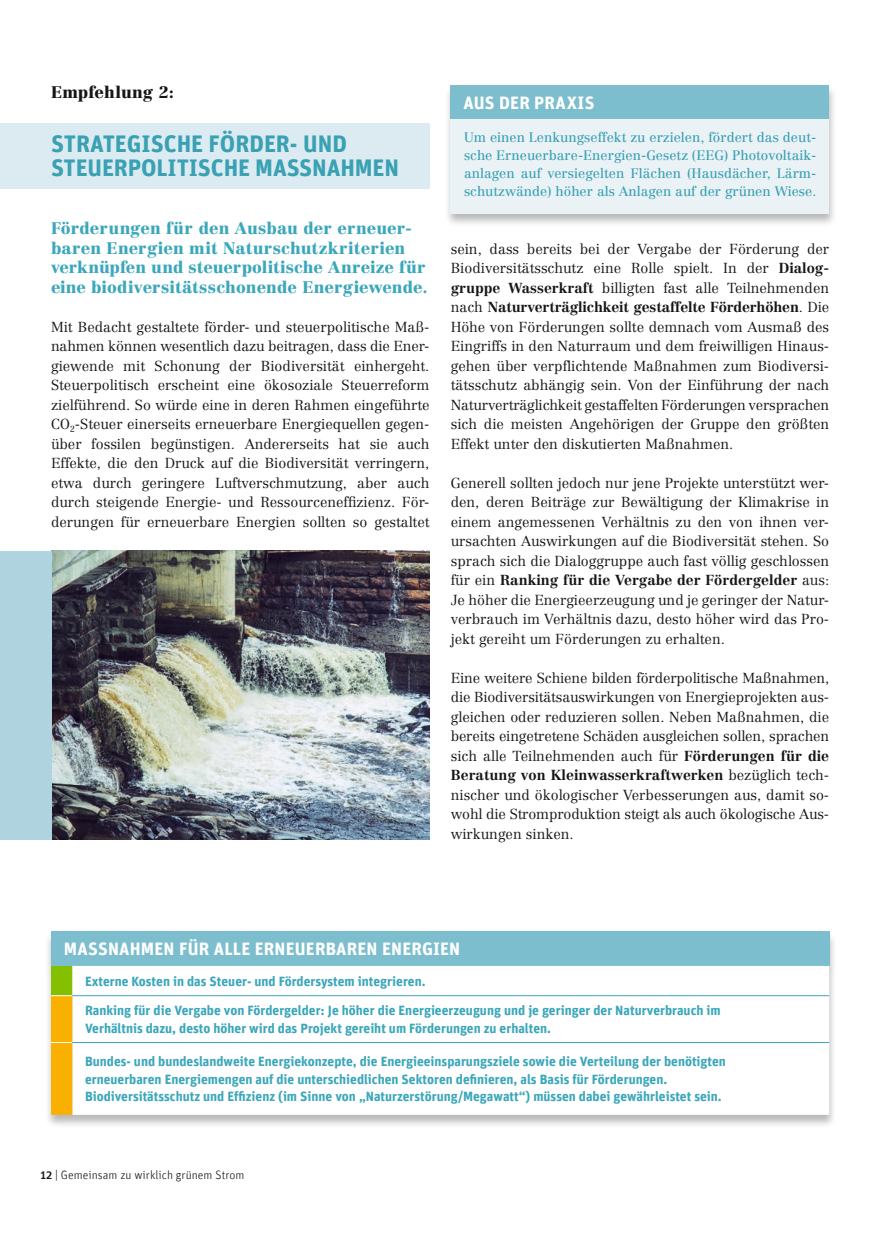
<style>
.page{position:relative;width:893px;height:1234px;background:#fff}
.page>*{position:absolute;margin:0;border:0;box-sizing:border-box;transform-origin:0 0}
.t1{font:700 24px/23.2px "Unit";letter-spacing:-.005em;color:#3aa1b4}
.t2{font:700 18px "Unit";letter-spacing:.01em;color:#fff}
.t3{font:900 16.5px/19.5px "Centennial LT Std";letter-spacing:.005em;color:#3ba7bb}
.t4{font:900 16.5px "Centennial LT Std";letter-spacing:.005em;color:#151616}
.t5{font:300 14.25px/19.5px "Centennial";color:#151616;text-align:justify}
.t6{font:700 13.5px/17.2px "Unit";color:#3ba7bb}
.t7{font:13.5px/18px "Centennial";color:#3aa1b4;text-align:justify}
.t8{font:300 12px "Unit";letter-spacing:.005em;color:#151616}
.s1{font-weight:700}
.s2{font-weight:500}
</style>
<div class="page">
<div style="left:0;top:123px;width:429px;height:66px;background:#dbebf1"></div>
<div style="left:444px;top:84px;width:393px;height:49px;background:#151616;opacity:.3"></div>
<div style="left:451px;top:85px;width:378px;height:34px;background:#7cbece"></div>
<div style="left:444px;top:118px;width:393px;height:109px;background:#151616;opacity:.3"></div>
<div style="left:451px;top:119px;width:378px;height:94px;background:#eaf2f6"></div>
<img style="left:51px;top:550px;width:378px;height:289px">
<div style="left:0;top:550px;width:51px;height:289px;background:#afd4e0"></div>
<div style="left:44px;top:930px;width:793px;height:49px;background:#151616;opacity:.3"></div>
<div style="left:51px;top:931px;width:778px;height:34px;background:#7cbece"></div>
<div style="left:45px;top:964px;width:792px;height:163px;background:#151616;opacity:.3"></div>
<div style="left:51px;top:965px;width:21px;height:30px;background:#85c000"></div>
<svg style="left:72px;top:965px;width:757px;height:149px"></svg>
<div style="left:51px;top:995px;width:21px;height:119px;background:#fab000"></div>
<hr style="left:72px;top:995px;width:757px;height:1px;background:#3ba7bb">
<hr style="left:72px;top:1041px;width:757px;height:1px;background:#3ba7bb">
<p class="t4" style="left:51px;top:81px;width:124px">Empfehlung 2:</p>
<h1 class="t1" style="left:51px;top:132px;width:350px">STRATEGISCHE FÖRDER- UND<br>STEUERPOLITISCHE MASSNAHMEN</h1>
<p class="t3" style="left:51px;top:218px;width:378px">Förderungen für den Ausbau der erneuer&shy;baren Energien mit Naturschutzkriterien verknüpfen und steuerpolitische Anreize für eine biodiversitätsschonende Energiewende.</p>
<p class="t5" style="left:51px;top:317px;width:380px">Mit Bedacht gestaltete förder- und steuerpolitische Maß&shy;nahmen können wesentlich dazu beitragen, dass die Ener&shy;giewende mit Schonung der Biodiversität einhergeht.<br>Steuerpolitisch erscheint eine ökosoziale Steuerreform zielführend. So würde eine in deren Rahmen eingeführte CO<sub>2</sub>-Steuer einerseits erneuerbare Energiequellen gegen&shy;über fossilen begünstigen. Andererseits hat sie auch Effekte, die den Druck auf die Biodiversität verringern, etwa durch geringere Luftverschmutzung, aber auch durch steigende Energie- und Ressourceneffizienz. För&shy;derungen für erneuerbare Energien sollten so gestaltet</p>
<p class="t2" style="left:463px;top:91px;width:133px">AUS DER PRAXIS</p>
<p class="t7" style="left:464px;top:128px;width:354px">Um einen Lenkungseffekt zu erzielen, fördert das deut&shy;sche Erneuerbare-Energien-Gesetz (EEG) Photovoltaik&shy;anlagen auf versiegelten Flächen (Hausdächer, Lärm&shy;schutzwände) höher als Anlagen auf der grünen Wiese.</p>
<p class="t5" style="left:451px;top:239px;width:380px">sein, dass bereits bei der Vergabe der Förderung der Biodiversitätsschutz eine Rolle spielt. In der <span class="s1">Dialog&shy;gruppe Wasserkraft</span> billigten fast alle Teilnehmenden nach <span class="s1">Naturverträglichkeit gestaffelte Förderhöhen</span>. Die Höhe von Förderungen sollte demnach vom Ausmaß des Eingriffs in den Naturraum und dem freiwilligen Hinaus&shy;gehen über verpflichtende Maßnahmen zum Biodiversi&shy;tätsschutz abhängig sein. Von der Einführung der nach Naturverträglichkeit gestaffelten Förderungen versprachen sich die meisten Angehörigen der Gruppe den größten Effekt unter den diskutierten Maßnahmen.</p>
<p class="t5" style="left:451px;top:473px;width:380px">Generell sollten jedoch nur jene Projekte unterstützt wer&shy;den, deren Beiträge zur Bewältigung der Klimakrise in einem angemessenen Verhältnis zu den von ihnen ver&shy;ursachten Auswirkungen auf die Biodiversität stehen. So sprach sich die Dialoggruppe auch fast völlig geschlossen für ein <span class="s1">Ranking für die Vergabe der Fördergelder</span> aus:<br>Je höher die Energieerzeugung und je geringer der Natur&shy;verbrauch im Verhältnis dazu, desto höher wird das Pro&shy;jekt gereiht um Förderungen zu erhalten.</p>
<p class="t5" style="left:451px;top:668px;width:380px">Eine weitere Schiene bilden förderpolitische Maßnahmen, die Biodiversitätsauswirkungen von Energieprojekten aus&shy;gleichen oder reduzieren sollen. Neben Maßnahmen, die bereits eingetretene Schäden ausgleichen sollen, sprachen sich alle Teilnehmenden auch für <span class="s1">Förderungen für die Beratung von Kleinwasserkraftwerken</span> bezüglich tech&shy;nischer und ökologischer Verbesserungen aus, damit so&shy;wohl die Stromproduktion steigt als auch ökologische Aus&shy;wirkungen sinken.</p>
<p class="t2" style="left:64px;top:937px;width:398px">MASSNAHMEN FÜR ALLE ERNEUERBAREN ENERGIEN</p>
<p class="t6" style="left:85px;top:971px;width:342px">Externe Kosten in das Steuer- und Fördersystem integrieren.</p>
<p class="t6" style="left:85px;top:1001px;width:637px">Ranking für die Vergabe von Fördergelder: Je höher die Energieerzeugung und je geringer der Naturverbrauch im<br>Verhältnis dazu, desto höher wird das Projekt gereiht um Förderungen zu erhalten.</p>
<p class="t6" style="left:85px;top:1052px;width:642px">Bundes- und bundeslandweite Energiekonzepte, die Energieeinsparungsziele sowie die Verteilung der benötigten erneuerbaren Energiemengen auf die unterschiedlichen Sektoren definieren, als Basis für Förderungen.<br>Biodiversitätsschutz und Effizienz (im Sinne von „Naturzerstörung/Megawatt“) müssen dabei gewährleistet sein.</p>
<p class="t8" style="left:40px;top:1167px;width:206px"><span class="s2">12</span> | Gemeinsam zu wirklich grünem Strom</p>
</div>
